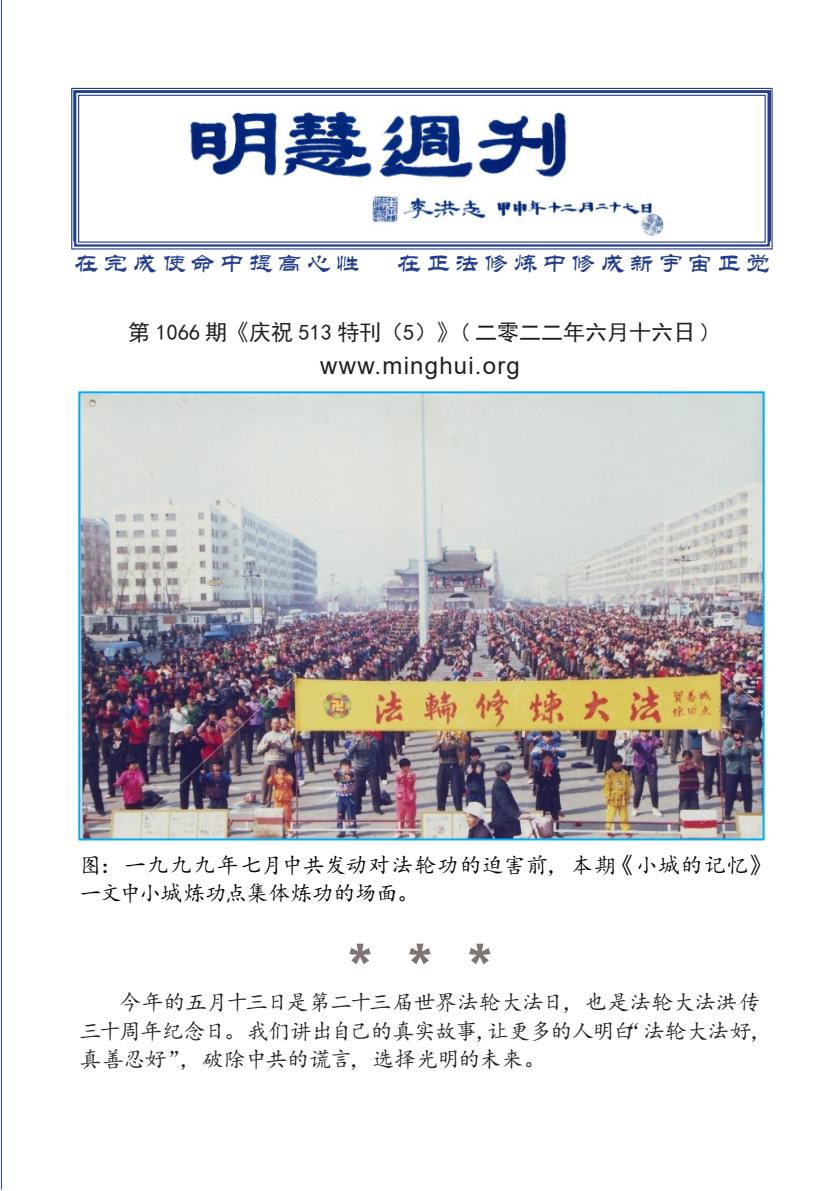
<style>
.page{position:relative;width:840px;height:1191px;background:#fff}
.page>*{position:absolute;margin:0;border:0;box-sizing:border-box;transform-origin:0 0}
.正文1-宋体{font:50px "FZLTZHK GBK1 0";color:#7f7674}
.t1{font:24.8px "ST Liti";letter-spacing:.17em;color:#253f8e}
.t2{font:24px "Arial";letter-spacing:.05em;color:#231f20}
.正文1-宋体-2{font:22px/28px "Kai Ti";letter-spacing:-.03em;color:#231f20}
.正文1-宋体-3{font:22px/28px "Kai Ti";letter-spacing:.005em;color:#000}
.t3{font:22px "Sim Hei";color:#231f20}
</style>
<div class="page">
<img style="left:81px;top:394px;width:680px;height:443px">
<div style="left:78px;top:391px;width:686px;height:449px;border:2px solid #00aeef"></div>
<hr style="left:1px;top:0;width:1px;height:1189px;background:#253f8e">
<svg style="left:71px;top:87px;width:701px;height:163px"></svg>
<div style="left:74px;top:91px;width:695px;height:156px;border:2px solid #253f8e"></div>
<div style="left:78px;top:95px;width:687px;height:148px;border:1px solid #253f8e"></div>
<img style="left:176px;top:99px;width:498px;height:139px">
<p class="t1" style="left:74px;top:251px;width:287px">在完成使命中提高心性</p>
<p class="t1" style="left:396px;top:251px;width:374px">在正法修炼中修成新宇宙正觉</p>
<p class="t3" style="left:128px;top:321px;width:584px">第 1066 期《庆祝 513 特刊（5）》( 二零二二年六月十六日 )</p>
<p class="t2" style="left:320px;top:349px;width:201px">www.minghui.org</p>
<p class="正文1-宋体-3" style="left:79px;top:851px;width:693px">图：一九九九年七月中共发动对法轮功的迫害前，本期《小城的记忆》一文中小城炼功点集体炼功的场面。</p>
<p class="正文1-宋体" style="left:347px;top:937px;width:146px">* * *</p>
<p class="正文1-宋体-2" style="left:79px;top:989px;width:693px;text-indent:40px">今年的五月十三日是第二十三届世界法轮大法日，也是法轮大法洪传三十周年纪念日。我们讲出自己的真实故事，让更多的人明白“法轮大法好，真善忍好”，破除中共的谎言，选择光明的未来。</p>
</div>
